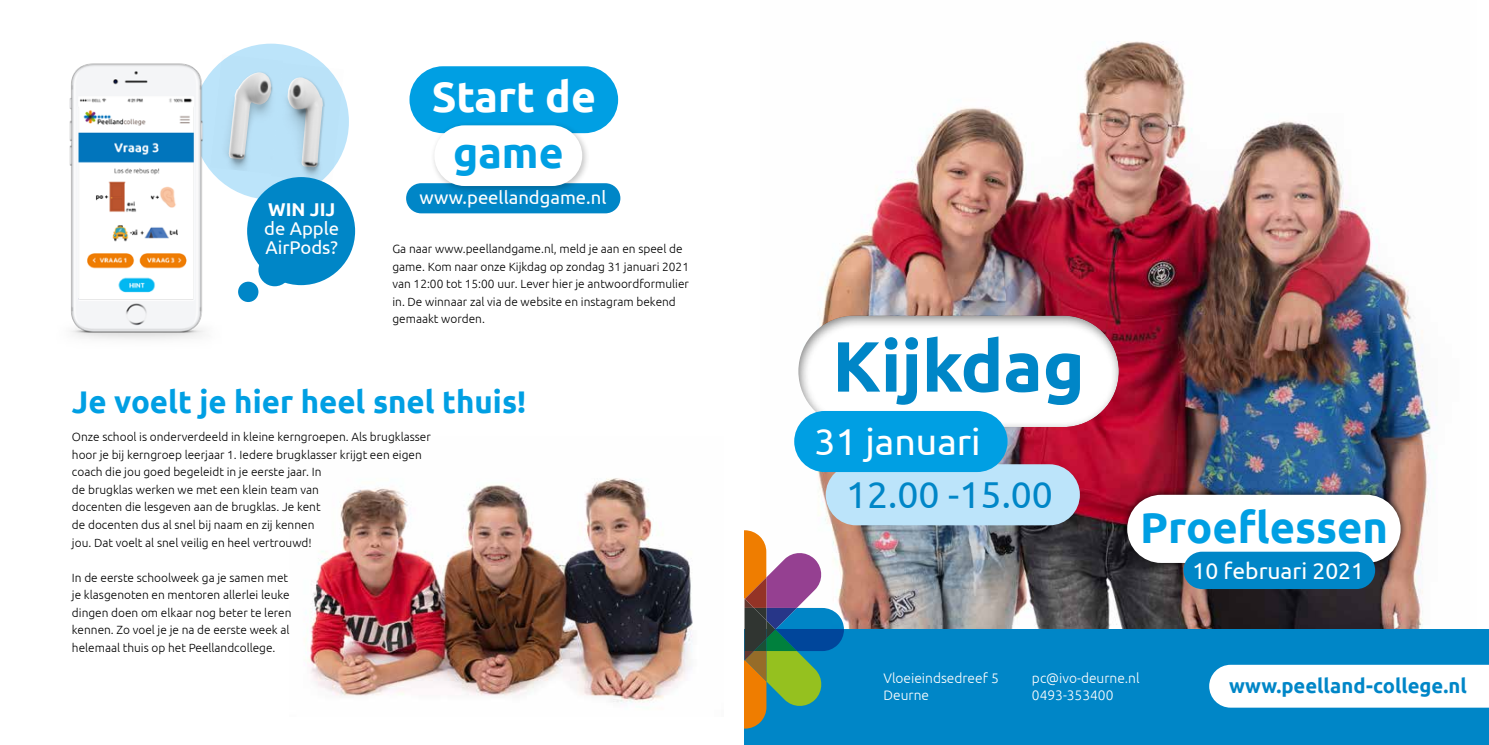
<style>
.page{position:relative;width:1489px;height:745px;background:#fff}
.page>*{position:absolute;margin:0;border:0;box-sizing:border-box;transform-origin:0 0}
.t1{font:700 71px "Ubuntu";color:#0086c7}
.t2{font:700 43.38px "Ubuntu";color:#009fe3}
.t3{font:700 42.62px "Ubuntu";color:#fff}
.t4{font:700 42.62px "Ubuntu";color:#009fe3}
.t5{font:37.38px "Ubuntu";color:#0086c7}
.t6{font:37.38px "Ubuntu";color:#fff}
.t7{font:700 31.25px "Ubuntu";color:#009fe3}
.t8{font:22.88px "Ubuntu";color:#fff}
.t9{font:700 20.25px "Ubuntu";color:#0086c7}
.t10{font:18.5px/19.2px "Ubuntu";color:#fff}
.t11{font:700 18.5px "Ubuntu";color:#fff}
.t12{font:300 13.75px/16.5px "Ubuntu";color:#fff}
.t13{font:300 11.88px/17.5px "Ubuntu";color:#000}
</style>
<div class="page">
<img style="left:305px;top:478px;width:388px;height:225px">
<div style="left:406px;top:183px;width:214px;height:30px;background:#0086c7;border-radius:15px"></div>
<div style="left:409px;top:66px;width:209px;height:67px;background:#009fe3;border-radius:33px"></div>
<div style="left:430px;top:121px;width:160px;height:73px;background:#000;opacity:.24"></div>
<div style="left:434px;top:125px;width:148px;height:61px;background:#fff;border-radius:30px"></div>
<div style="left:193px;top:44px;width:156px;height:155px;background:#bce4fa;border-radius:50%"></div>
<img style="left:281px;top:63px;width:63px;height:119px">
<img style="left:287px;top:77px;width:36px;height:90px">
<img style="left:231px;top:63px;width:52px;height:111px">
<img style="left:231px;top:72px;width:41px;height:88px">
<img style="left:69px;top:55px;width:162px;height:285px">
<div style="left:247px;top:177px;width:108px;height:108px;background:#0086c7;border-radius:50%"></div>
<div style="left:258px;top:253px;width:33px;height:33px;background:#0086c7;border-radius:50%"></div>
<div style="left:238px;top:281px;width:20px;height:21px;background:#0086c7;border-radius:50%"></div>
<img style="left:794px;top:41px;width:643px;height:588px">
<div style="left:744px;top:629px;width:744px;height:115px;background:#0086c7"></div>
<div style="left:797px;top:313px;width:322px;height:114px;background:#000;opacity:.54"></div>
<div style="left:825px;top:464px;width:254px;height:61px;background:#bce4fa;border-radius:31px"></div>
<div style="left:794px;top:410px;width:213px;height:61px;background:#009fe3;border-radius:31px"></div>
<div style="left:1119px;top:487px;width:289px;height:83px;background:#000;opacity:.75"></div>
<div style="left:1127px;top:494px;width:273px;height:68px;background:#fff;border-radius:34px"></div>
<div style="left:1183px;top:551px;width:191px;height:37px;background:#0086c7;border-radius:19px"></div>
<div style="left:1209px;top:664px;width:279px;height:43px;background:#fff"></div>
<svg style="left:744px;top:530px;width:100px;height:198px"></svg>
<h3 class="t11" style="left:268px;top:198px;width:69px">WIN JIJ</h3>
<h3 class="t10" style="left:264px;top:218px;width:76px">de Apple<br>AirPods?</h3>
<h3 class="t3" style="left:431px;top:71px;width:166px">Start de</h3>
<h3 class="t4" style="left:453px;top:127px;width:112px">game</h3>
<h3 class="t10" style="left:419px;top:187px;width:188px">www.peellandgame.nl</h3>
<p class="t13" style="left:392px;top:239px;width:298px">Ga naar www.peellandgame.nl, meld je aan en speel de game. Kom naar onze Kijkdag op zondag 31 januari 2021 van 12:00 tot 15:00 uur. Lever hier je antwoordformulier in. De winnaar zal via de website en instagram bekend gemaakt worden.</p>
<h3 class="t7" style="left:72px;top:382px;width:455px">Je voelt je hier heel snel thuis!</h3>
<p class="t13" style="left:72px;top:428px;width:360px">Onze school is onderverdeeld in kleine kerngroepen. Als brugklasser hoor je bij kerngroep leerjaar 1. Iedere brugklasser krijgt een eigen coach die jou goed begeleidt in je eerste jaar. In<br>de brugklas werken we met een klein team van<br>docenten die lesgeven aan de brugklas. Je kent<br>de docenten dus al snel bij naam en zij kennen<br>jou. Dat voelt al snel veilig en heel vertrouwd!</p>
<p class="t13" style="left:72px;top:568px;width:221px">In de eerste schoolweek ga je samen met je klasgenoten en mentoren allerlei leuke dingen doen om elkaar nog beter te leren kennen. Zo voel je je na de eerste week al helemaal thuis op het Peellandcollege.</p>
<h1 class="t1" style="left:832px;top:323px;width:254px">Kijkdag</h1>
<h3 class="t6" style="left:814px;top:418px;width:168px">31 januari</h3>
<h3 class="t5" style="left:846px;top:472px;width:208px">12.00 -15.00</h3>
<h2 class="t2" style="left:1140px;top:501px;width:249px">Proeflessen</h2>
<h3 class="t8" style="left:1192px;top:556px;width:173px">10 februari 2021</h3>
<p class="t12" style="left:883px;top:669px;width:117px">Vloeieindsedreef 5<br>Deurne</p>
<p class="t12" style="left:1031px;top:669px;width:109px">pc@ivo-deurne.nl<br>0493-353400</p>
<h3 class="t9" style="left:1228px;top:673px;width:239px">www.peelland-college.nl</h3>
</div>
